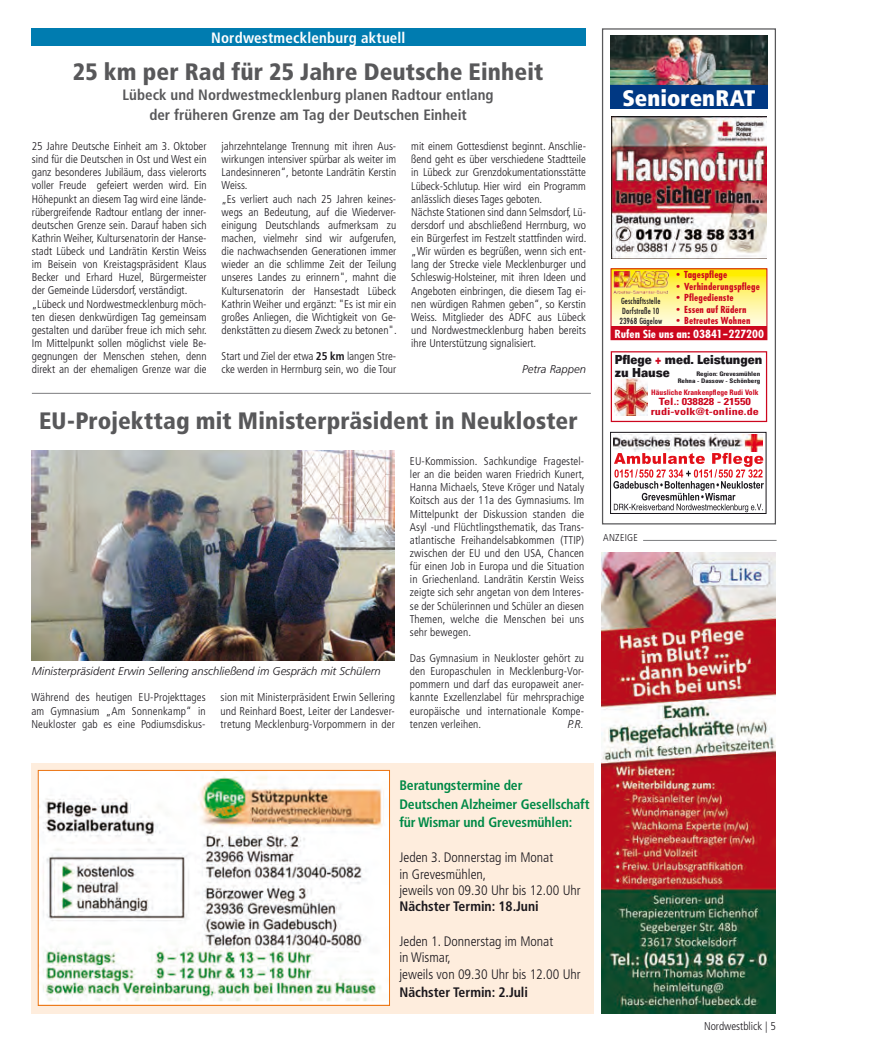
<style>
.page{position:relative;width:877px;height:1049px;background:#fff}
.page>*{position:absolute;margin:0;border:0;box-sizing:border-box;transform-origin:0 0}
.t1{font:900 condensed 23.75px "Frutiger";letter-spacing:.005em;color:#58585a}
.t2{font:900 condensed 22.5px "Frutiger";letter-spacing:.005em;color:#fff}
.t3{font:700 condensed 15px/20px "Frutiger";color:#58585a;text-align:center}
.t4{font:700 condensed 15px "Frutiger";letter-spacing:.01em;color:#fff}
.t5{font:300 condensed 13.75px/16.2px "Frutiger";color:#1a171c}
.t6{font:700 condensed 13.75px/18.8px "Frutiger";letter-spacing:-.01em;color:#008946}
.t7{font:700 condensed 13.75px "Frutiger";color:#1a171c}
.t8{font:900 expanded 12.5px/12.5px "Univers";color:#1a171c;scale:.66 1}
.t9{font:700 12.38px "Function Cond";color:#fff;scale:1.11 1}
.t10{font:300 condensed 11.25px/13.1px "Frutiger";color:#1a171c}
.t11{font:italic 300 11.25px "Frutiger";color:#1a171c}
.t12{font:700 10.75px "Function Cond";letter-spacing:.01em;color:#cd071e;scale:1.04 1}
.t13{font:700 condensed 10px/10px "Univers";color:#cd071e;text-align:center;scale:1.22 1}
.t14{font:300 condensed 10px "Frutiger";letter-spacing:.03em;color:#1a171c}
.t15{font:9.25px/9.6px "Function Cond";letter-spacing:.01em;color:#1a171c;text-align:center}
.t16{font:700 condensed 7.5px "Univers";color:#cd071e}
.t17{font:700 condensed 6.25px/6.2px "Univers";color:#1a171c;text-align:right;scale:1.12 1}
.s1{font-weight:700}
.s2{color:#cd071e}
</style>
<div class="page">
<div style="left:31px;top:763px;width:563px;height:250px;background:#feeddd"></div>
<div style="left:602px;top:28px;width:174px;height:496px;border:1px solid #58585a"></div>
<img style="left:614px;top:378px;width:33px;height:37px">
<div style="left:611px;top:351px;width:156px;height:71px;border:1px solid #cd071e"></div>
<svg style="left:613px;top:270px;width:152px;height:57px;background:#fdf08a"></svg>
<img style="left:614px;top:271px;width:55px;height:23px">
<div style="left:611px;top:327px;width:156px;height:13px;background:#cd071e"></div>
<div style="left:611px;top:268px;width:156px;height:72px;border:1px solid #cd071e"></div>
<img style="left:611px;top:117px;width:156px;height:141px">
<div style="left:32px;top:28px;width:554px;height:18px;background:#007cb0"></div>
<img style="left:610px;top:35px;width:158px;height:50px">
<div style="left:610px;top:85px;width:158px;height:23px;background:#003883"></div>
<img style="left:614px;top:434px;width:149px;height:18px">
<div style="left:610px;top:432px;width:156px;height:82px;border:1px solid #1a171c"></div>
<svg style="left:613px;top:453px;width:151px;height:59px"></svg>
<img style="left:602px;top:553px;width:173px;height:460px">
<hr style="left:32px;top:393px;width:559px;height:1px;background:#7c7d7f">
<hr style="left:643px;top:540px;width:134px;height:1px;background:#7c7d7f">
<img style="left:40px;top:772px;width:348px;height:231px">
<div style="left:38px;top:770px;width:352px;height:235px;border:1px solid #eb7310"></div>
<img style="left:32px;top:450px;width:362px;height:210px">
<h3 class="t4" style="left:211px;top:29px;width:196px">Nordwestmecklenburg aktuell</h3>
<h1 class="t1" style="left:73px;top:57px;width:472px">25 km per Rad für 25 Jahre Deutsche Einheit</h1>
<h3 class="t3" style="left:123px;top:85px;width:373px">Lübeck und Nordwestmecklenburg planen Radtour entlang der früheren Grenze am Tag der Deutschen Einheit</h3>
<p class="t10" style="left:32px;top:140px;width:177px">25 Jahre Deutsche Einheit am 3. Oktober sind für die Deutschen in Ost und West ein ganz besonderes Jubiläum, dass vielerorts voller Freude gefeiert werden wird. Ein Höhepunkt an diesem Tag wird eine lände&shy;rübergreifende Radtour entlang der inner&shy;deutschen Grenze sein. Darauf haben sich Kathrin Weiher, Kultursenatorin der Hanse&shy;stadt Lübeck und Landrätin Kerstin Weiss im Beisein von Kreistagspräsident Klaus Becker und Erhard Huzel, Bürgermeister der Gemeinde Lüdersdorf, verständigt. „Lübeck und Nordwestmecklenburg möch&shy;ten diesen denkwürdigen Tag gemeinsam gestalten und darüber freue ich mich sehr.<br>Im Mittelpunkt sollen möglichst viele Be&shy;gegnungen der Menschen stehen, denn direkt an der ehemaligen Grenze war die</p>
<p class="t10" style="left:222px;top:140px;width:177px">jahrzehntelange Trennung mit ihren Aus&shy;wirkungen intensiver spürbar als weiter im Landesinneren“, betonte Landrätin Kerstin Weiss.<br>„Es verliert auch nach 25 Jahren keines&shy;wegs an Bedeutung, auf die Wiederver&shy;einigung Deutschlands aufmerksam zu machen, vielmehr sind wir aufgerufen, die nachwachsenden Generationen immer wieder an die schlimme Zeit der Teilung unseres Landes zu erinnern", mahnt die Kultursenatorin der Hansestadt Lübeck Kathrin Weiher und ergänzt: "Es ist mir ein großes Anliegen, die Wichtigkeit von Ge&shy;denkstätten zu diesem Zweck zu betonen".</p>
<p class="t10" style="left:411px;top:140px;width:177px">mit einem Gottesdienst beginnt. Anschlie&shy;ßend geht es über verschiedene Stadtteile in Lübeck zur Grenzdokumentationsstätte Lübeck-Schlutup. Hier wird ein Programm anlässlich dieses Tages geboten.<br>Nächste Stationen sind dann Selmsdorf, Lü&shy;dersdorf und abschließend Herrnburg, wo ein Bürgerfest im Festzelt stattfinden wird. „Wir würden es begrüßen, wenn sich ent&shy;lang der Strecke viele Mecklenburger und Schleswig-Holsteiner, mit ihren Ideen und Angeboten einbringen, die diesem Tag ei&shy;nen würdigen Rahmen geben“, so Kerstin Weiss. Mitglieder des ADFC aus Lübeck und Nordwestmecklenburg haben bereits ihre Unterstützung signalisiert.</p>
<p class="t11" style="left:522px;top:363px;width:65px">Petra Rappen</p>
<h1 class="t1" style="left:39px;top:406px;width:540px">EU-Projekttag mit Ministerpräsident in Neukloster</h1>
<p class="t10" style="left:222px;top:350px;width:176px">Start und Ziel der etwa <span class="s1">25 km</span> langen Stre&shy;cke werden in Herrnburg sein, wo die Tour</p>
<p class="t11" style="left:32px;top:665px;width:350px">Ministerpräsident Erwin Sellering anschließend im Gespräch mit Schülern</p>
<p class="t10" style="left:31px;top:691px;width:176px;text-align:justify">Während des heutigen EU-Projekttages am Gymnasium „Am Sonnenkamp“ in Neukloster gab es eine Podiumsdiskus-</p>
<p class="t10" style="left:221px;top:691px;width:176px;text-align:justify">sion mit Ministerpräsident Erwin Sellering und Reinhard Boest, Leiter der Landesver&shy;tretung Mecklenburg-Vorpommern in der</p>
<p class="t10" style="left:410px;top:455px;width:176px;text-align:justify">EU-Kommission. Sachkundige Fragestel&shy;ler an die beiden waren Friedrich Kunert, Hanna Michaels, Steve Kröger und Nataly Koitsch aus der 11a des Gymnasiums. Im Mittelpunkt der Diskussion standen die Asyl -und Flüchtlingsthematik, das Trans&shy;atlantische Freihandelsabkommen (TTIP) zwischen der EU und den USA, Chancen für einen Job in Europa und die Situation in Griechenland. Landrätin Kerstin Weiss zeigte sich sehr angetan von dem Interes&shy;se der Schülerinnen und Schüler an diesen Themen, welche die Menschen bei uns sehr bewegen.</p>
<p class="t10" style="left:410px;top:652px;width:176px;text-align:justify">Das Gymnasium in Neukloster gehört zu den Europaschulen in Mecklenburg-Vor&shy;pommern und darf das europaweit aner&shy;kannte Exzellenzlabel für mehrsprachige europäische und internationale Kompe&shy;tenzen verleihen.</p>
<p class="t11" style="left:567px;top:717px;width:18px">P.R.</p>
<h2 class="t2" style="left:622px;top:84px;width:134px">SeniorenRAT</h2>
<p class="t12" style="left:674px;top:268px;width:53px">• Tagespflege</p>
<p class="t12" style="left:674px;top:280px;width:84px">• Verhinderungspflege</p>
<p class="t12" style="left:674px;top:291px;width:58px">• Pflegedienste</p>
<p class="t12" style="left:674px;top:303px;width:71px">• Essen auf Rädern</p>
<p class="t12" style="left:674px;top:314px;width:75px">• Betreutes Wohnen</p>
<p class="t15" style="left:619px;top:297px;width:44px">Geschäftsstelle<br>Dorfstraße 10<br>23968 Gägelow</p>
<p class="t9" style="left:615px;top:326px;width:136px">Rufen Sie uns an: 03841–227200</p>
<p class="t8" style="left:615px;top:353px;width:225px">Pflege <span class="s2">+</span> med. Leistungen zu Hause</p>
<p class="t17" style="left:678px;top:371px;width:75px">Region: Grevesmühlen<br>Rehna - Dassow - Schönberg</p>
<p class="t16" style="left:651px;top:387px;width:109px">Häusliche Krankenpflege Rudi Volk</p>
<p class="t13" style="left:651px;top:396px;width:90px">Tel.: 038828 - 21550 rudi-volk@t-online.de</p>
<p class="t14" style="left:603px;top:531px;width:36px">ANZEIGE</p>
<p class="t6" style="left:399px;top:776px;width:192px">Beratungstermine der<br>Deutschen Alzheimer Gesellschaft für Wismar und Grevesmühlen:</p>
<p class="t5" style="left:399px;top:849px;width:183px">Jeden 3. Donnerstag im Monat<br>in Grevesmühlen,<br>jeweils von 09.30 Uhr bis 12.00 Uhr</p>
<p class="t7" style="left:399px;top:898px;width:141px">Nächster Termin: 18.Juni</p>
<p class="t5" style="left:399px;top:933px;width:183px">Jeden 1. Donnerstag im Monat<br>in Wismar,<br>jeweils von 09.30 Uhr bis 12.00 Uhr</p>
<p class="t7" style="left:399px;top:984px;width:130px">Nächster Termin: 2.Juli</p>
<p class="t10" style="left:704px;top:1019px;width:73px">Nordwestblick | 5</p>
</div>
